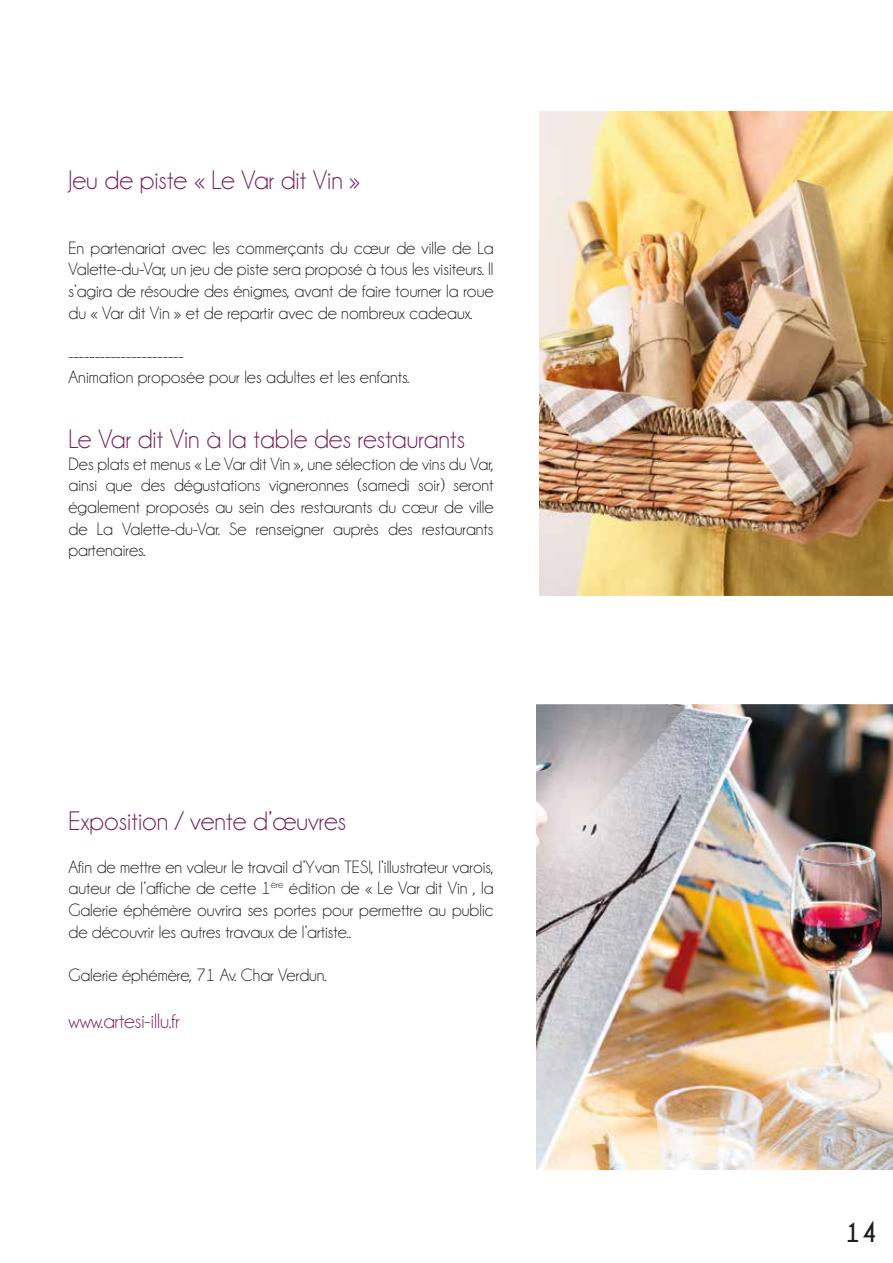
<style>
.page{position:relative;width:893px;height:1263px;background:#fff}
.page>*{position:absolute;margin:0;border:0;box-sizing:border-box;transform-origin:0 0}
.t1{font:27px "Champagne&Limousines";color:#781d5d}
.t2{font:700 27px "Champagne&Limousines";color:#1d1d1b}
.t3{font:21px "Champagne&Limousines";color:#781d5d}
.t4{font:18px/21.6px "Champagne&Limousines";color:#1d1d1b;text-align:justify}
</style>
<div class="page">
<img style="left:539px;top:112px;width:354px;height:484px">
<img style="left:536px;top:704px;width:357px;height:465px">
<h1 class="t1" style="left:68px;top:166px;width:293px">Jeu de piste « Le Var dit Vin »</h1>
<p class="t4" style="left:68px;top:237px;width:427px">En partenariat avec les commerçants du cœur de ville de La Valette-du-Var, un jeu de piste sera proposé à tous les visiteurs. Il s’agira de résoudre des énigmes, avant de faire tourner la roue du « Var dit Vin » et de repartir avec de nombreux cadeaux.</p>
<p class="t4" style="left:68px;top:345px;width:342px">----------------------<br>Animation proposée pour les adultes et les enfants.</p>
<h1 class="t1" style="left:68px;top:425px;width:398px">Le Var dit Vin à la table des restaurants</h1>
<p class="t4" style="left:68px;top:453px;width:427px">Des plats et menus « Le Var dit Vin », une sélection de vins du Var, ainsi que des dégustations vigneronnes (samedi soir) seront également proposés au sein des restaurants du cœur de ville de La Valette-du-Var. Se renseigner auprès des restaurants partenaires.</p>
<h1 class="t1" style="left:68px;top:807px;width:279px">Exposition / vente d’œuvres</h1>
<p class="t4" style="left:68px;top:856px;width:427px">Afin de mettre en valeur le travail d’Yvan TESI, l’illustrateur varois, auteur de l’affiche de cette 1<sup>ère</sup> édition de « Le Var dit Vin , la Galerie éphémère ouvrira ses portes pour permettre au public de découvrir les autres travaux de l’artiste..</p>
<p class="t4" style="left:68px;top:964px;width:260px">Galerie éphémère, 71 Av. Char Verdun.</p>
<p class="t3" style="left:68px;top:1010px;width:113px">www.artesi-illu.fr</p>
<h1 class="t2" style="left:846px;top:1218px;width:33px">14</h1>
</div>
